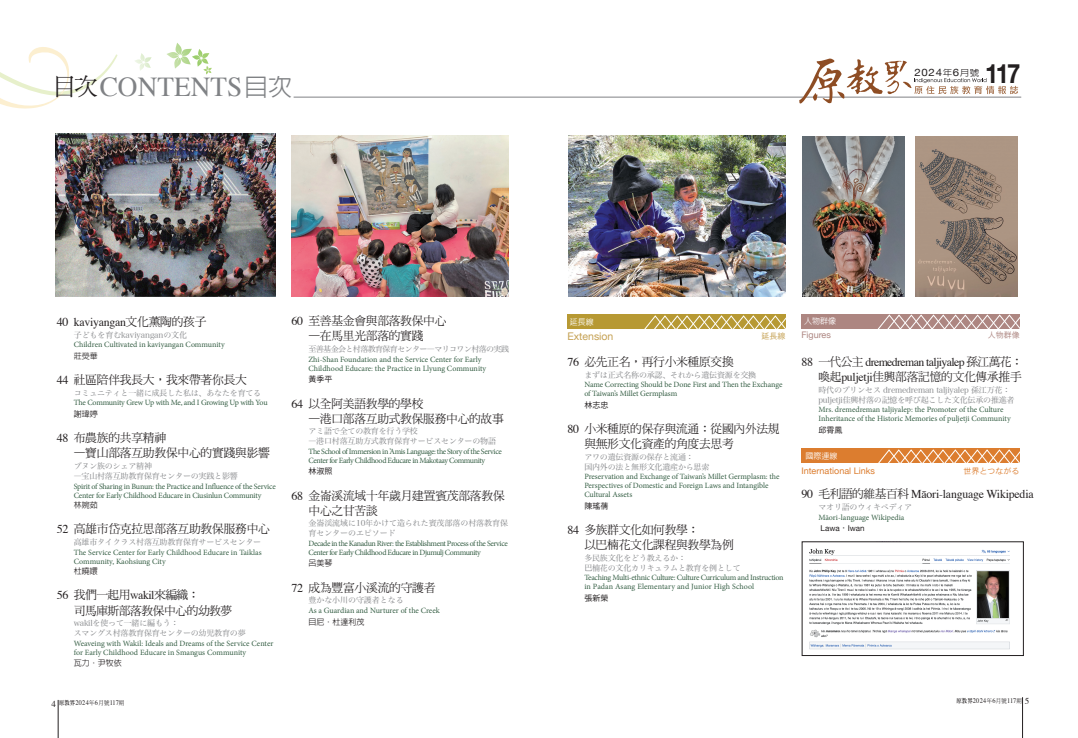
<style>
.page{position:relative;width:1078px;height:738px;background:#fff}
.page>*{position:absolute;margin:0;border:0;box-sizing:border-box;transform-origin:0 0}
.t1{font:27.3px "Times";color:#808285}
.t2{font:700 26.5px "Helvetica Neue";color:#231f20;scale:.9 1}
.t3{font:12px/15px "DF Ming Std W5";letter-spacing:-.025em;color:#231f20}
.t4{font:12px "Times";letter-spacing:-.02em;color:#231f20}
.t5{font:12px "Times";letter-spacing:-.05em;color:#231f20}
.t6{font:10.5px "Helvetica Neue";color:#c5a153}
.t7{font:10.3px "Helvetica Neue";color:#231f20;scale:1.11 1}
.t8{font:9px "Helvetica Neue";color:#dc7d2f}
.t9{font:9px "Helvetica Neue";color:#ad8681}
.t10{font:8px/9px "Minion Pro";letter-spacing:-.01em;color:#365f45}
.t11{font:8px/10px "Hira Min Pro W3";letter-spacing:-.025em;color:#808285}
.t12{font:8px/9px "Minion Pro";letter-spacing:-.05em;color:#365f45}
.t13{font:8px/9px "Minion Pro";letter-spacing:-.03em;color:#365f45}
.t14{font:8px "Minion Pro";letter-spacing:-.035em;color:#365f45}
.t15{font:500 8px "AR Hei B5";color:#231f20}
.t16{font:8px "Hira Min Pro W3";letter-spacing:-.075em;color:#808285}
.t17{font:8px "Gen Yo Gothic TW R";color:#231f20}
.t18{font:500 8px "AR Hei B5";color:#fff}
.t19{font:8px "Helvetica Neue";color:#231f20}
.t20{font:8px "Heisei Kaku Go Std W3";color:#dc7d2f}
.t21{font:8px "Heisei Kaku Go Std W3";color:#ad8681}
.t22{font:8px "Heisei Kaku Go Std W3";color:#c5a153}
.t23{font:7px "Times";letter-spacing:.05em;color:#231f20;scale:.9 1}
.s1{font-family:"DF Ming Std W5";font-size:24px;color:#231f20}
.s2{font-family:"AR Hei B5";font-weight:500;font-size:24px}
.s3{font-family:"AR Hei B5";font-weight:500;font-size:8.6px}
.s4{font-family:"Times"}
.s5{font-family:"DF Ming Std W5"}
.s6{font-size:9px}
.s7{font-family:"AR Ming B5";font-weight:800;font-size:6px}
.s8{font-family:"DF Ming Std W5";font-size:6px}
.s9{font-family:"AR Hei B5";font-weight:500}
</style>
<div class="page">
<div style="left:567px;top:314px;width:218px;height:15px;background:#b79933"></div>
<svg style="left:644px;top:314px;width:165px;height:15px"></svg>
<hr style="left:58px;top:699px;width:1px;height:38px;background:#231f20">
<hr style="left:1022px;top:696px;width:1px;height:41px;background:#231f20">
<svg style="left:167px;top:43px;width:45px;height:31px"></svg>
<svg style="left:135px;top:53px;width:17px;height:18px"></svg>
<svg style="left:0;top:47px;width:118px;height:62px"></svg>
<hr style="left:293px;top:97px;width:727px;height:1px;background:#808285">
<img style="left:291px;top:135px;width:217px;height:161px">
<img style="left:568px;top:135px;width:217px;height:161px">
<img style="left:56px;top:133px;width:219px;height:163px">
<img style="left:802px;top:136px;width:102px;height:160px">
<img style="left:915px;top:136px;width:102px;height:160px">
<img style="left:809px;top:548px;width:201px;height:102px">
<div style="left:801px;top:313px;width:218px;height:15px;background:#ad8681"></div>
<svg style="left:876px;top:313px;width:144px;height:16px"></svg>
<div style="left:801px;top:448px;width:218px;height:15px;background:#dc7d2f"></div>
<svg style="left:878px;top:448px;width:142px;height:15px"></svg>
<svg style="left:798px;top:58px;width:219px;height:46px"></svg>
<h1 class="t1" style="left:53px;top:61px;width:241px"><span class="s1">目次</span>CONTENTS<span class="s2">目次</span></h1>
<p class="t7" style="left:914px;top:65px;width:60px">2024<span class="s3">年</span>6<span class="s3">月號</span></p>
<h2 class="t2" style="left:984px;top:53px;width:41px">117</h2>
<h3 class="t3" style="left:291px;top:313px;width:156px;text-align:center"><span class="s4">60</span> 至善基金會與部落教保中心—在馬里光部落的實踐</h3>
<p class="t16" style="left:308px;top:342px;width:202px">至善基金会と村落教育保育センター―マリコワン村落の実践</p>
<p class="t10" style="left:308px;top:354px;width:179px">Zhi-Shan Foundation and the Service Center for Early<br>Childhood Educare: the Practice in Llyung Community</p>
<p class="t17" style="left:308px;top:374px;width:25px">黃季平</p>
<h3 class="t3" style="left:308px;top:395px;width:197px;text-indent:-17px"><span class="s4">64</span> 以全阿美語教學的學校<br>—港口部落互助式教保服務中心的故事</h3>
<p class="t11" style="left:308px;top:425px;width:189px">アミ語で全ての教育を行う学校<br>―港口村落互助方式教育保育サービスセンターの物語</p>
<p class="t12" style="left:308px;top:446px;width:195px">The School of Immersion in ’Amis Language: the Story of the Service<br>Center for Early Childhood Educare in Makotaay Community</p>
<p class="t17" style="left:308px;top:466px;width:25px">林淑照</p>
<h3 class="t3" style="left:308px;top:487px;width:198px;text-indent:-17px"><span class="s4">68</span> 金崙溪流域十年歲月建置賓茂部落教保中心之甘苦談</h3>
<p class="t11" style="left:308px;top:517px;width:201px">金崙渓流域に10年かけて造られた賓茂部落の村落教育保育センターのエピソード</p>
<p class="t12" style="left:308px;top:538px;width:201px">Decade in the Kanadun River: the Establishment Process of the Service<br>Center for Early Childhood Educare in Djumulj Community</p>
<p class="t15" style="left:308px;top:559px;width:25px">呂美琴</p>
<h3 class="t3" style="left:291px;top:579px;width:146px"><span class="s4">72</span> 成為豐富小溪流的守護者</h3>
<p class="t11" style="left:308px;top:594px;width:97px">豊かな小川の守護者となる</p>
<p class="t10" style="left:308px;top:605px;width:133px">As a Guardian and Nurturer of the Creek</p>
<p class="t15" style="left:308px;top:617px;width:57px">目尼．杜達利茂</p>
<h3 class="t4" style="left:57px;top:310px;width:151px">40 kaviyangan<span class="s5">文化薰陶的孩子</span></h3>
<p class="t11" style="left:74px;top:329px;width:115px">子どもを育むkaviyanganの文化</p>
<p class="t10" style="left:74px;top:340px;width:152px">Children Cultivated in kaviyangan Community</p>
<p class="t15" style="left:74px;top:351px;width:25px">莊熒華</p>
<h3 class="t3" style="left:57px;top:372px;width:192px"><span class="s4">44</span> 社區陪伴我長大，我來帶著你長大</h3>
<p class="t11" style="left:74px;top:387px;width:189px">コミュニティと一緒に成長した私は、あなたを育てる</p>
<p class="t14" style="left:74px;top:397px;width:195px">The Community Grew Up with Me, and I Growing Up with You</p>
<p class="t15" style="left:74px;top:409px;width:25px">謝瑋婷</p>
<h3 class="t3" style="left:74px;top:430px;width:198px;text-indent:-17px"><span class="s4">48</span> 布農族的共享精神<br>—寶山部落互助教保中心的實踐與影響</h3>
<p class="t11" style="left:74px;top:460px;width:166px">ブヌン族のシェア精神<br>―宝山村落互助教育保育センターの実践と影響</p>
<p class="t10" style="left:74px;top:481px;width:203px">Spirit of Sharing in Bunun: the Practice and Influence of the Service<br>Center for Early Childhood Educare in Ciusinlun Community</p>
<p class="t15" style="left:74px;top:500px;width:25px">林婉茹</p>
<h3 class="t3" style="left:57px;top:521px;width:215px"><span class="s4">52</span> 高雄市岱克拉思部落互助教保服務中心</h3>
<p class="t11" style="left:74px;top:536px;width:189px">高雄市タイクラス村落互助教育保育サービスセンター</p>
<p class="t10" style="left:74px;top:547px;width:189px">The Service Center for Early Childhood Educare in Taiklas<br>Community, Kaohsiung City</p>
<p class="t15" style="left:74px;top:566px;width:25px">杜曉嬛</p>
<h3 class="t3" style="left:74px;top:587px;width:160px;text-indent:-17px"><span class="s4">56</span> 我們一起用<span class="s4">wakil</span>來編織：<br>司馬庫斯部落教保中心的幼教夢</h3>
<p class="t11" style="left:74px;top:617px;width:173px">wakilを使って一緒に編もう：<br>スマングス村落教育保育センターの幼児教育の夢</p>
<p class="t10" style="left:74px;top:638px;width:201px">Weaveing with Wakil: Ideals and Dreams of the Service Center for Early Childhood Educare in Smangus Community</p>
<p class="t15" style="left:74px;top:658px;width:49px">瓦力．尹牧依</p>
<p class="t23" style="left:51px;top:695px;width:82px"><span class="s6">4</span> <span class="s7">原教界</span>2024<span class="s8">年</span>6<span class="s8">月號</span>117<span class="s8">期</span></p>
<p class="t23" style="left:956px;top:693px;width:82px"><span class="s7">原教界</span>2024<span class="s8">年</span>6<span class="s8">月號</span>117<span class="s8">期</span> <span class="s6">5</span></p>
<p class="t18" style="left:803px;top:316px;width:33px">人物群像</p>
<p class="t18" style="left:570px;top:317px;width:25px">延長線</p>
<p class="t21" style="left:987px;top:329px;width:33px">人物群像</p>
<h3 class="t5" style="left:801px;top:350px;width:223px">88 <span class="s5">一代公主</span> dremedreman taljiyalep <span class="s5">孫江萬花：</span></h3>
<h3 class="t3" style="left:818px;top:369px;width:205px">喚起<span class="s4">puljetji</span>佳興部落記憶的文化傳承推手</h3>
<p class="t11" style="left:818px;top:384px;width:198px">時代のプリンセス dremedreman taljiyalep 孫江万花：puljetji佳興村落の記憶を呼び起こした文化伝承の推進者</p>
<p class="t10" style="left:818px;top:405px;width:194px">Mrs. dremedreman taljiyalep: the Promoter of the Culture<br>Inheritance of the Historic Memories of puljetji Community</p>
<p class="t17" style="left:818px;top:425px;width:25px">邱霄鳳</p>
<p class="t18" style="left:805px;top:452px;width:33px">國際連線</p>
<p class="t8" style="left:801px;top:463px;width:75px">International Links</p>
<p class="t20" style="left:963px;top:465px;width:57px">世界とつながる</p>
<h3 class="t4" style="left:801px;top:482px;width:234px">90 <span class="s5">毛利語的維基百科</span> Māori-language Wikipedia</h3>
<p class="t11" style="left:818px;top:501px;width:95px">マオリ語のウィキペディア</p>
<p class="t10" style="left:818px;top:512px;width:87px">Māori-language Wikipedia</p>
<p class="t19" style="left:820px;top:522px;width:45px">Lawa<span class="s9">‧</span>Iwan</p>
<p class="t9" style="left:801px;top:328px;width:31px">Figures</p>
<p class="t22" style="left:761px;top:330px;width:25px">延長線</p>
<h3 class="t6" style="left:567px;top:328px;width:48px">Extension</h3>
<h3 class="t3" style="left:567px;top:353px;width:168px"><span class="s4">76</span> 必先正名，再行小米種原交換</h3>
<p class="t11" style="left:584px;top:368px;width:173px">まずは正式名称の承認、それから遺伝資源を交換</p>
<p class="t10" style="left:584px;top:380px;width:199px">Name Correcting Should be Done First and Then the Exchange of Taiwan’s Millet Germplasm</p>
<p class="t17" style="left:584px;top:400px;width:25px">林志忠</p>
<h3 class="t3" style="left:584px;top:420px;width:197px;text-indent:-17px"><span class="s4">80</span> 小米種原的保存與流通：從國內外法規與無形文化資產的角度去思考</h3>
<p class="t11" style="left:584px;top:450px;width:126px">アワの遺伝資源の保存と流通：<br>国内外の法と無形文化遺産から思索</p>
<p class="t10" style="left:584px;top:472px;width:197px">Preservation and Exchange of Taiwan’s Millet Germplasm: the<br>Perspectives of Domestic and Foreign Laws and Intangible<br>Cultural Assets</p>
<p class="t17" style="left:584px;top:501px;width:25px">陳瑤蒨</p>
<h3 class="t3" style="left:584px;top:521px;width:151px;text-indent:-17px"><span class="s4">84</span> 多族群文化如何教學：<br>以巴楠花文化課程與教學為例</h3>
<p class="t11" style="left:584px;top:551px;width:158px">多民族文化をどう教えるか：<br>巴楠花の文化カリキュラムと教育を例として</p>
<p class="t13" style="left:584px;top:573px;width:201px">Teaching Multi-ethnic Culture: Culture Curriculum and Instruction in Padan Asang Elementary and Junior High School</p>
<p class="t17" style="left:584px;top:593px;width:25px">張新榮</p>
</div>
